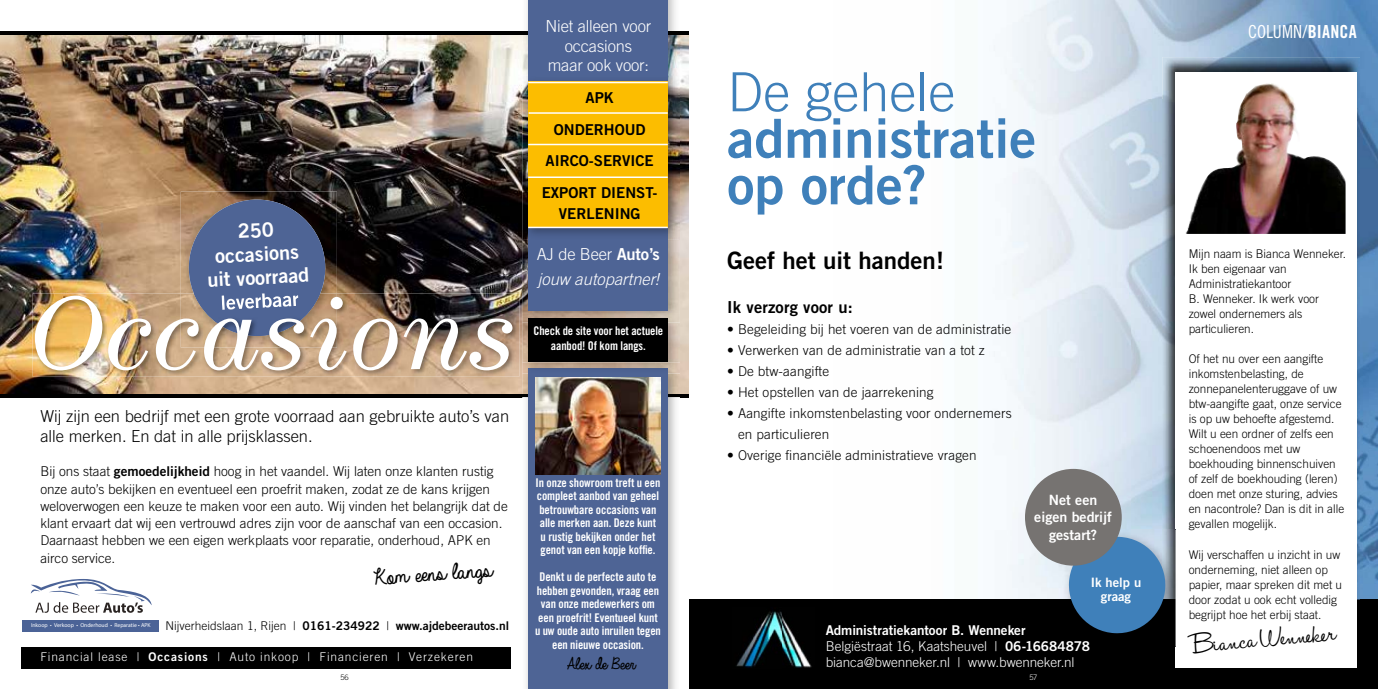
<style>
.page{position:relative;width:1378px;height:689px;background:#fff}
.page>*{position:absolute;margin:0;border:0;box-sizing:border-box;transform-origin:0 0}
.t1{font:italic 105px "Century LT";letter-spacing:.01em;color:#fff}
.t2{font:54px/46.5px "Trade Gothic LT Std Bd 2";color:#3f80ba}
.t3{font:300 54px "Trade Gothic LT Std";color:#3f80ba}
.t4{font:30.9px "Halo Handletter";color:#000}
.t5{font:24px "Trade Gothic LT Std Bd 2";color:#000}
.t6{font:24px "Always In My Heart";color:#000}
.t7{font:19.8px/23.5px "Trade Gothic LT Std Bd 2";color:#fff;text-align:center}
.t8{font:18px "Trade Gothic LT Std Cn 18";color:#fff}
.t9{font:18px "Always In My Heart";color:#000}
.t10{font:300 16.5px/19.5px "Trade Gothic LT Std";color:#000}
.t11{font:300 16.5px/19.5px "Trade Gothic LT Std";letter-spacing:-.01em;color:#fff;text-align:center}
.t12{font:italic 300 16.5px/24.8px "Trade Gothic LT Std";color:#fff}
.t13{font:16.5px "Trade Gothic LT Std Bd 2";letter-spacing:.01em;color:#000}
.t14{font:15px/31.5px "Trade Gothic LT Std Bd 2";color:#000;text-align:center}
.t15{font:14.1px/17.2px "Trade Gothic LT Std Bd 2";color:#fff;text-align:center}
.t16{font:300 13.5px/17.2px "Trade Gothic LT Std";color:#000}
.t17{font:300 13.5px/16.2px "Trade Gothic LT Std";letter-spacing:-.005em;color:#fff}
.t18{font:13.5px "Trade Gothic LT Std Bd 2";letter-spacing:-.005em;color:#fff}
.t19{font:12.9px/14.5px "Trade Gothic LT Std Bd 2";color:#fff;text-align:center}
.t20{font:300 12px/15px "Trade Gothic LT Std";color:#000}
.t21{font:12px/13.5px "Trade Gothic LT Std Bd Cn 20";letter-spacing:-.01em;color:#fff;text-align:center}
.t22{font:300 12px "Trade Gothic LT Std";letter-spacing:.07em;color:#fff}
.t23{font:12px "Trade Gothic LT Std Bd 2";color:#000}
.t24{font:300 7.5px "Trade Gothic LT Std";color:#000}
.t25{font:300 7.5px "Trade Gothic LT Std";color:#fff}
.t26{font:5.7px "Myriad Pro";color:#fff}
.s1{font-family:"Trade Gothic LT Std Bd 2";font-weight:400}
.s2{font-family:"Trade Gothic LT Std";font-weight:300}
.s3{font-style:normal}
.s4{font-family:"Trade Gothic LT Std Bd 2";font-weight:400;font-style:normal}
.s5{font-family:"Trade Gothic LT Std Bd Cn 20"}
</style>
<div class="page">
<img style="left:1129px;top:0;width:249px;height:99px">
<img style="left:1129px;top:99px;width:33px;height:431px">
<img style="left:1360px;top:99px;width:18px;height:501px">
<img style="left:782px;top:300px;width:297px;height:300px">
<img style="left:1079px;top:300px;width:51px;height:230px">
<div style="left:689px;top:600px;width:689px;height:89px;background:#000"></div>
<img style="left:1162px;top:57px;width:198px;height:611px">
<div style="left:1175px;top:72px;width:181px;height:596px;background:#fff"></div>
<img style="left:1185px;top:83px;width:160px;height:151px">
<img style="left:1062px;top:530px;width:114px;height:116px">
<svg style="left:1067px;top:535px;width:99px;height:99px;background:#4175a4"></svg>
<div style="left:1025px;top:469px;width:96px;height:97px;background:#767371;border-radius:50%"></div>
<img style="left:783px;top:617px;width:29px;height:51px">
<svg style="left:736px;top:611px;width:46px;height:57px"></svg>
<img style="left:782px;top:608px;width:1px;height:59px">
<div style="left:21px;top:647px;width:489px;height:22px;background:#000"></div>
<img style="left:0;top:34px;width:689px;height:360px">
<hr style="left:0;top:394px;width:689px;height:3px;background:#000">
<img style="left:522px;top:373px;width:158px;height:316px">
<img style="left:522px;top:394px;width:158px;height:1px">
<div style="left:528px;top:368px;width:140px;height:321px;background:#4e6495"></div>
<img style="left:536px;top:377px;width:124px;height:97px">
<svg style="left:31px;top:579px;width:121px;height:34px"></svg>
<div style="left:23px;top:620px;width:136px;height:11px;background:#4b6397"></div>
<hr style="left:0;top:31px;width:689px;height:3px;background:#000">
<img style="left:181px;top:191px;width:156px;height:102px">
<svg style="left:187px;top:198px;width:140px;height:95px;background:#525f83"></svg>
<img style="left:33px;top:293px;width:486px;height:84px">
<img style="left:194px;top:293px;width:126px;height:43px">
<img style="left:221px;top:293px;width:78px;height:17px">
<img style="left:522px;top:323px;width:158px;height:39px">
<img style="left:522px;top:362px;width:158px;height:11px">
<img style="left:528px;top:368px;width:140px;height:5px">
<div style="left:528px;top:319px;width:140px;height:42px;background:#000"></div>
<img style="left:522px;top:34px;width:158px;height:279px">
<img style="left:522px;top:313px;width:158px;height:10px">
<div style="left:528px;top:0;width:140px;height:310px;background:#4e6495"></div>
<img style="left:522px;top:76px;width:159px;height:164px">
<img style="left:528px;top:76px;width:140px;height:164px">
<div style="left:528px;top:82px;width:140px;height:146px;background:#fcbd00"></div>
<hr style="left:528px;top:82px;width:140px;height:1px;background:#fff">
<hr style="left:529px;top:112px;width:139px;height:2px;background:#fff">
<hr style="left:528px;top:144px;width:140px;height:1px;background:#fff">
<hr style="left:528px;top:176px;width:140px;height:2px;background:#fff">
<hr style="left:528px;top:227px;width:140px;height:1px;background:#fff">
<h3 class="t7" style="left:204px;top:221px;width:104px;rotate:-3deg">250 occasions uit voorraad</h3>
<h1 class="t1" style="left:29px;top:272px;width:488px">Occasions</h1>
<p class="t10" style="left:40px;top:406px;width:470px">Wij zijn een bedrijf met een grote voorraad aan gebruikte auto’s van alle merken. En dat in alle prijsklassen.</p>
<p class="t16" style="left:40px;top:463px;width:469px">Bij ons staat <span class="s1">gemoedelijkheid</span> hoog in het vaandel. Wij laten onze klanten rustig onze auto’s bekijken en eventueel een proefrit maken, zodat ze de kans krijgen weloverwogen een keuze te maken voor een auto. Wij vinden het belangrijk dat de klant ervaart dat wij een vertrouwd adres zijn voor de aanschaf van een occasion.<br>Daarnaast hebben we een eigen werkplaats voor reparatie, onderhoud, APK en airco service.</p>
<h3 class="t6" style="left:371px;top:565px;width:118px;rotate:-4deg">Kom eens langs</h3>
<p class="t26" style="left:31px;top:622px;width:121px">Inkoop • Verkoop • Onderhoud • Reparatie • APK</p>
<p class="t23" style="left:166px;top:618px;width:345px"><span class="s2">Nijverheidslaan 1, Rijen |</span> 0161-234922 <span class="s2">|</span> www.ajdebeerautos.nl</p>
<p class="t22" style="left:40px;top:650px;width:434px">Financial lease | <span class="s1">Occasions</span> | Auto inkoop | Financieren | Verzekeren</p>
<p class="t11" style="left:545px;top:16px;width:107px">Niet alleen voor occasions maar ook voor:</p>
<p class="t14" style="left:542px;top:82px;width:117px">APK<br>ONDERHOUD<br>AIRCO-SERVICE<br>EXPORT DIENST-</p>
<p class="t14" style="left:559px;top:197px;width:83px">VERLENING</p>
<p class="t12" style="left:537px;top:242px;width:124px"><span class="s3">AJ de Beer</span> <span class="s4">Auto’s </span>jouw autopartner!</p>
<p class="t21" style="left:533px;top:323px;width:131px;line-height:14.7px">Check de site voor het actuele aanbod! Of kom langs.</p>
<p class="t21" style="left:535px;top:475px;width:126px">In onze showroom treft u een compleet aanbod van geheel betrouwbare occasions van alle merken aan. Deze kunt<br>u rustig bekijken onder het genot van een kopje koffie.</p>
<p class="t21" style="left:535px;top:570px;width:127px">Denkt u de perfecte auto te hebben gevonden, vraag een van onze medewerkers om een proefrit! Eventueel kunt u uw oude auto inruilen tegen een nieuwe occasion.</p>
<h3 class="t9" style="left:563px;top:654px;width:71px">Alex de Beer</h3>
<h2 class="t3" style="left:727px;top:60px;width:230px">De gehele</h2>
<h2 class="t2" style="left:727px;top:114px;width:310px">administratie op orde?</h2>
<h3 class="t5" style="left:727px;top:245px;width:218px">Geef het uit handen!</h3>
<p class="t13" style="left:727px;top:297px;width:127px">Ik verzorg voor u:</p>
<p class="t16" style="left:727px;top:321px;width:286px">• Begeleiding bij het voeren van de administratie</p>
<p class="t16" style="left:727px;top:342px;width:259px">• Verwerken van de administratie van a tot z</p>
<p class="t16" style="left:727px;top:363px;width:103px">• De btw-aangifte</p>
<p class="t16" style="left:727px;top:384px;width:208px">• Het opstellen van de jaarrekening</p>
<p class="t16" style="left:738px;top:403px;width:275px;line-height:21px;text-indent:-11px">• Aangifte inkomstenbelasting voor ondernemers en particulieren</p>
<p class="t16" style="left:727px;top:447px;width:251px">• Overige financiële administratieve vragen</p>
<p class="t15" style="left:1034px;top:491px;width:79px">Net een eigen bedrijf gestart?</p>
<p class="t19" style="left:1091px;top:574px;width:52px">Ik help u graag</p>
<p class="t18" style="left:826px;top:622px;width:201px">Administratiekantoor B. Wenneker</p>
<p class="t17" style="left:826px;top:638px;width:266px">Belgiëstraat 16, Kaatsheuvel | <span class="s1">06-16684878 </span>bianca@bwenneker.nl | www.bwenneker.nl</p>
<p class="t24" style="left:340px;top:672px;width:10px">56</p>
<p class="t25" style="left:1029px;top:672px;width:9px">57</p>
<h3 class="t8" style="left:1248px;top:21px;width:110px">COLUMN/<span class="s5">BIANCA</span></h3>
<p class="t20" style="left:1188px;top:246px;width:159px">Mijn naam is Bianca Wenneker.<br>Ik ben eigenaar van<br>Administratiekantoor<br>B. Wenneker. Ik werk voor zowel ondernemers als particulieren.</p>
<p class="t20" style="left:1188px;top:351px;width:157px">Of het nu over een aangifte inkomstenbelasting, de zonnepanelenteruggave of uw btw-aangifte gaat, onze service is op uw behoefte afgestemd.<br>Wilt u een ordner of zelfs een schoenendoos met uw boekhouding binnen schuiven of zelf de boekhouding (leren) doen met onze sturing, advies en nacontrole? Dan is dit in alle gevallen mogelijk.</p>
<p class="t20" style="left:1188px;top:546px;width:155px">Wij verschaffen u inzicht in uw onderneming, niet alleen op papier, maar spreken dit met u door zodat u ook echt volledig begrijpt hoe het erbij staat.</p>
<h3 class="t4" style="left:1191px;top:628px;width:146px;rotate:-5deg">Bianca Wenneker</h3>
</div>
